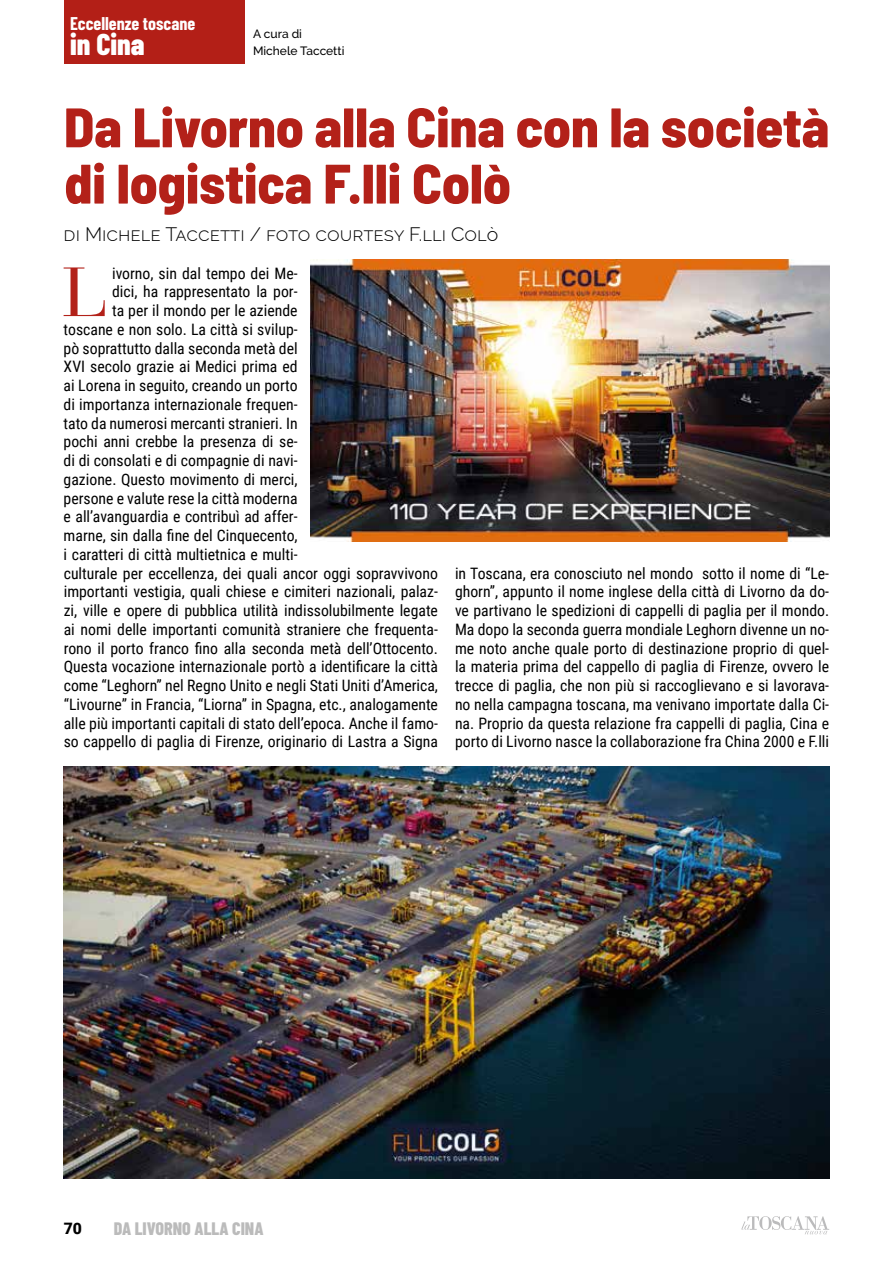
<style>
.page{position:relative;width:893px;height:1263px;background:#fff}
.page>*{position:absolute;margin:0;border:0;box-sizing:border-box;transform-origin:0 0}
.t1{font:69px "Bauer Bodoni Std";color:#b32119}
.t2{font:800 semi-condensed 55.5px/56.2px "Barlow";color:#b32119}
.t3{font:800 30px "Barlow Condensed";color:#fff}
.t4{font:300 19.5px "Raleway";color:#000}
.t5{font:700 18px "Barlow Condensed";color:#fff}
.t6{font:800 18px "Barlow Condensed";color:#bbb}
.t7{font:15.75px/18.8px "Roboto Condensed";color:#000;text-align:justify}
.t8{font:900 15.75px "Roboto";color:#000}
.t9{font:500 12px/16.5px "Raleway";color:#000}
</style>
<div class="page">
<svg style="left:741px;top:1216px;width:88px;height:18px"></svg>
<div style="left:64px;top:0;width:181px;height:64px;background:#b31f17"></div>
<img style="left:310px;top:260px;width:519px;height:281px">
<img style="left:64px;top:766px;width:765px;height:413px">
<p class="t5" style="left:70px;top:10px;width:127px">Eccellenze toscane</p>
<h3 class="t3" style="left:70px;top:23px;width:76px">in Cina</h3>
<p class="t9" style="left:253px;top:26px;width:93px">A cura di<br>Michele Taccetti</p>
<h2 class="t2" style="left:64px;top:96px;width:767px">Da Livorno alla Cina con la società di logistica F.lli Colò</h2>
<p class="t4" style="left:64px;top:218px;width:436px">di Michele Taccetti / foto courtesy F.lli Colò</p>
<p class="t7" style="left:64px;top:263px;width:236px;text-align:right">ivorno, sin dal tempo dei Me-<br>dici, ha rappresentato la por-<br>ta per il mondo per le aziende toscane e non solo. La città si svilup&shy;pò soprattutto dalla seconda metà del XVI secolo grazie ai Medici prima ed ai Lorena in seguito, creando un porto di importanza internazionale frequen&shy;tato da numerosi mercanti stranieri. In pochi anni crebbe la presenza di se&shy;di di consolati e di compagnie di navi&shy;gazione. Questo movimento di merci, persone e valute rese la città moderna e all’avanguardia e contribuì ad affer&shy;marne, sin dalla fine del Cinquecento, i caratteri di città multietnica e multi-</p>
<h1 class="t1" style="left:62px;top:251px;width:48px">L</h1>
<p class="t7" style="left:64px;top:563px;width:376px">culturale per eccellenza, dei quali ancor oggi sopravvivono importanti vestigia, quali chiese e cimiteri nazionali, palaz&shy;zi, ville e opere di pubblica utilità indissolubilmente legate ai nomi delle importanti comunità straniere che frequenta&shy;rono il porto franco fino alla seconda metà dell’Ottocento.<br>Questa vocazione internazionale portò a identificare la città come “Leghorn” nel Regno Unito e negli Stati Uniti d’America, “Livourne” in Francia, “Liorna” in Spagna, etc., analogamente alle più importanti capitali di stato dell’epoca. Anche il famo&shy;so cappello di paglia di Firenze, originario di Lastra a Signa</p>
<p class="t7" style="left:455px;top:563px;width:376px">in Toscana, era conosciuto nel mondo sotto il nome di “Le&shy;ghorn”, appunto il nome inglese della città di Livorno da do&shy;ve partivano le spedizioni di cappelli di paglia per il mondo.<br>Ma dopo la seconda guerra mondiale Leghorn divenne un no&shy;me noto anche quale porto di destinazione proprio di quel&shy;la materia prima del cappello di paglia di Firenze, ovvero le trecce di paglia, che non più si raccoglievano e si lavorava&shy;no nella campagna toscana, ma venivano importate dalla Ci&shy;na. Proprio da questa relazione fra cappelli di paglia, Cina e porto di Livorno nasce la collaborazione fra China 2000 e F.lli</p>
<p class="t8" style="left:64px;top:1217px;width:20px">70</p>
<p class="t6" style="left:114px;top:1216px;width:151px">DA LIVORNO ALLA CINA</p>
</div>
